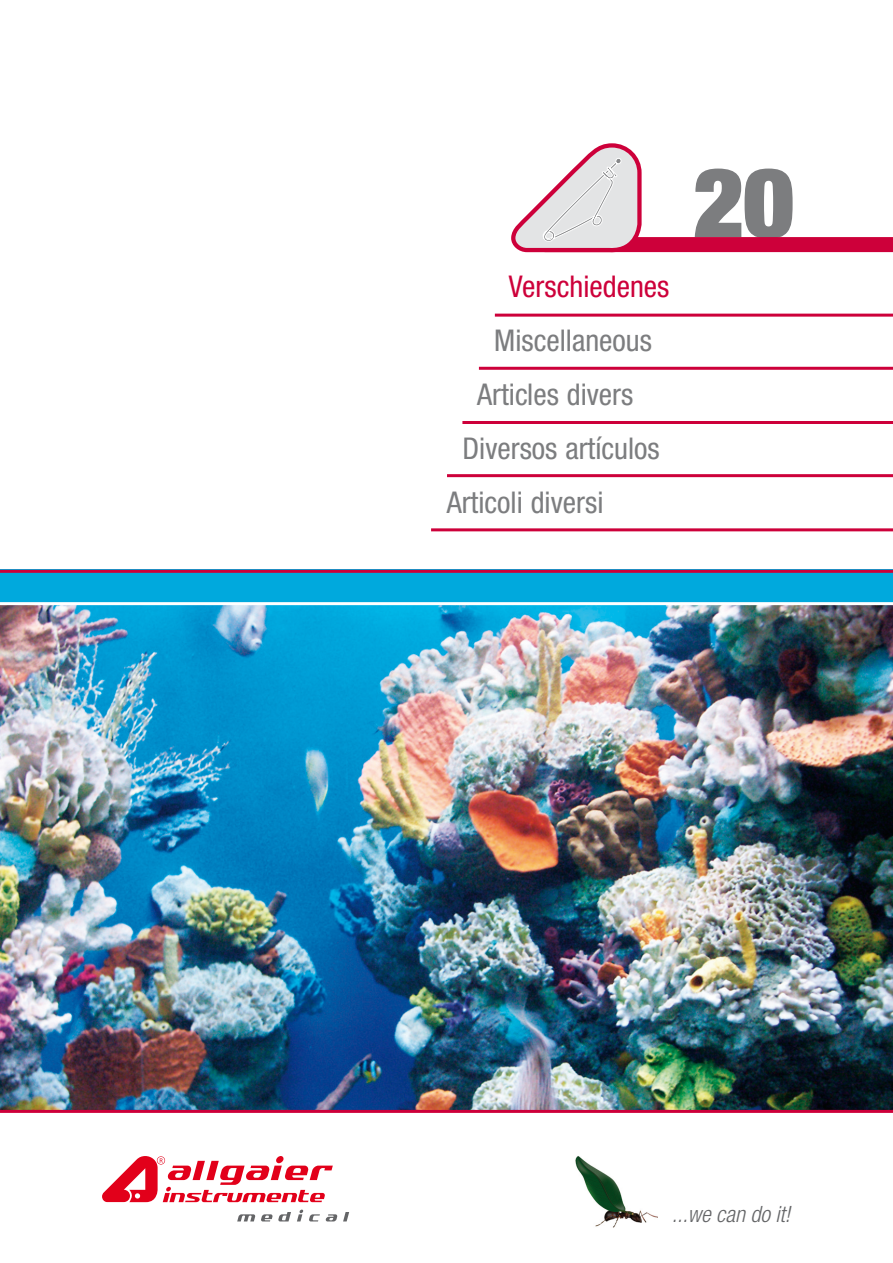
<style>
.page{position:relative;width:893px;height:1263px;background:#fff}
.page>*{position:absolute;margin:0;border:0;box-sizing:border-box;transform-origin:0 0}
.t1{font:900 condensed 97.2px "Helvetica Neue LT Std";color:#7c7d7f}
.t2{font:condensed 30px "Helvetica Neue LT Std";color:#7c7d7f}
.t3{font:condensed 30px "Helvetica Neue LT Std";color:#cd003a}
.t4{font:italic 300 condensed 22.5px "Helvetica Neue LT Std";color:#646567}
</style>
<div class="page">
<div style="left:0;top:570px;width:893px;height:48px;background:#00a9dd"></div>
<img style="left:0;top:605px;width:893px;height:505px">
<hr style="left:0;top:602px;width:893px;height:3px;background:#fff">
<hr style="left:0;top:1110px;width:893px;height:3px;background:#cd003a">
<hr style="left:0;top:570px;width:893px;height:3px;background:#cd003a">
<hr style="left:495px;top:314px;width:398px;height:3px;background:#cd003a">
<hr style="left:479px;top:367px;width:414px;height:3px;background:#cd003a">
<hr style="left:462px;top:421px;width:431px;height:3px;background:#cd003a">
<hr style="left:447px;top:474px;width:446px;height:3px;background:#cd003a">
<hr style="left:431px;top:528px;width:462px;height:3px;background:#cd003a">
<svg style="left:513px;top:143px;width:380px;height:109px"></svg>
<svg style="left:237px;top:1214px;width:18px;height:7px"></svg>
<svg style="left:261px;top:1212px;width:30px;height:9px"></svg>
<svg style="left:297px;top:1209px;width:6px;height:12px"></svg>
<svg style="left:309px;top:1214px;width:11px;height:7px"></svg>
<svg style="left:326px;top:1214px;width:11px;height:7px"></svg>
<svg style="left:343px;top:1212px;width:6px;height:9px"></svg>
<svg style="left:102px;top:1156px;width:231px;height:46px"></svg>
<img style="left:575px;top:1156px;width:82px;height:71px">
<p class="t3" style="left:509px;top:269px;width:162px">Verschiedenes</p>
<p class="t2" style="left:494px;top:323px;width:159px">Miscellaneous</p>
<p class="t2" style="left:477px;top:377px;width:158px">Articles divers</p>
<p class="t2" style="left:462px;top:431px;width:199px">Diversos artículos</p>
<p class="t2" style="left:447px;top:485px;width:158px">Articoli diversi</p>
<h1 class="t1" style="left:693px;top:141px;width:103px">20</h1>
<p class="t4" style="left:672px;top:1201px;width:120px">...we can do it!</p>
</div>
